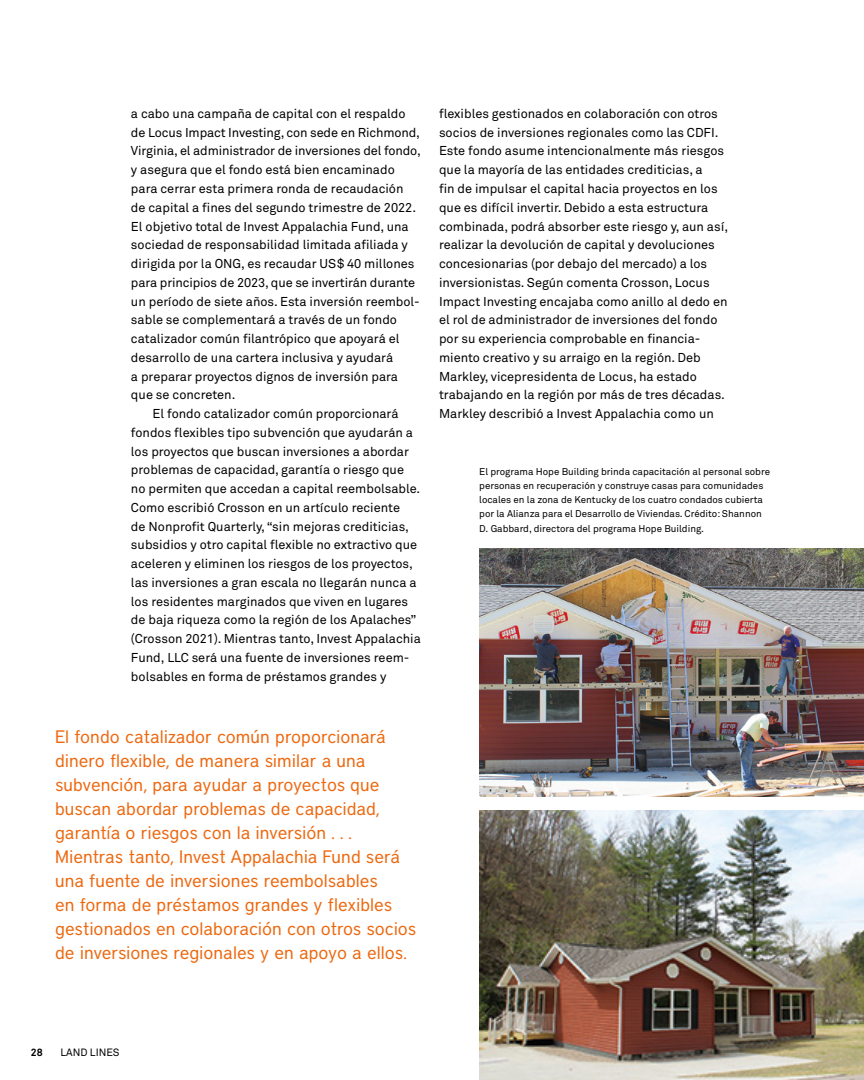
<style>
.page{position:relative;width:864px;height:1080px;background:#fff}
.page>*{position:absolute;margin:0;border:0;box-sizing:border-box;transform-origin:0 0}
.t1{font:18px/24px "District";color:#ed680f}
.t2{font:12.75px/18.8px "Akkurat Pro";color:#000}
.t3{font:10.5px "Akkurat Pro";color:#000}
.t4{font:700 10.5px "Akkurat Pro";color:#000}
.t5{font:9.75px/14.2px "Akkurat Pro";color:#000}
</style>
<div class="page">
<img style="left:480px;top:811px;width:384px;height:269px">
<img style="left:480px;top:549px;width:384px;height:247px">
<p class="t2" style="left:131px;top:105px;width:276px">a cabo una campaña de capital con el respaldo</p>
<p class="t2" style="left:131px;top:123px;width:291px">de Locus Impact Investing, con sede en Richmond,</p>
<p class="t2" style="left:131px;top:142px;width:291px">Virginia, el administrador de inversiones del fondo,</p>
<p class="t2" style="left:131px;top:161px;width:265px">y asegura que el fondo está bien encaminado</p>
<p class="t2" style="left:131px;top:180px;width:274px">para cerrar esta primera ronda de recaudación</p>
<p class="t2" style="left:131px;top:198px;width:287px">de capital a fines del segundo trimestre de 2022.</p>
<p class="t2" style="left:131px;top:217px;width:279px">El objetivo total de Invest Appalachia Fund, una</p>
<p class="t2" style="left:131px;top:236px;width:278px">sociedad de responsabilidad limitada afiliada y</p>
<p class="t2" style="left:131px;top:255px;width:285px">dirigida por la ONG, es recaudar US$ 40 millones</p>
<p class="t2" style="left:131px;top:273px;width:286px">para principios de 2023, que se invertirán durante</p>
<p class="t2" style="left:131px;top:292px;width:290px">un período de siete años. Esta inversión reembol-</p>
<p class="t2" style="left:131px;top:311px;width:268px">sable se complementará a través de un fondo</p>
<p class="t2" style="left:131px;top:330px;width:270px">catalizador común filantrópico que apoyará el</p>
<p class="t2" style="left:131px;top:348px;width:264px">desarrollo de una cartera inclusiva y ayudará</p>
<p class="t2" style="left:131px;top:367px;width:269px">a preparar proyectos dignos de inversión para</p>
<p class="t2" style="left:131px;top:386px;width:106px">que se concreten.</p>
<p class="t2" style="left:153px;top:405px;width:247px">El fondo catalizador común proporcionará</p>
<p class="t2" style="left:131px;top:423px;width:283px">fondos flexibles tipo subvención que ayudarán a</p>
<p class="t2" style="left:131px;top:442px;width:280px">los proyectos que buscan inversiones a abordar</p>
<p class="t2" style="left:131px;top:461px;width:275px">problemas de capacidad, garantía o riesgo que</p>
<p class="t2" style="left:131px;top:480px;width:291px">no permiten que accedan a capital reembolsable.</p>
<p class="t2" style="left:131px;top:498px;width:271px">Como escribió Crosson en un artículo reciente</p>
<p class="t2" style="left:131px;top:517px;width:279px">de Nonprofit Quarterly, “sin mejoras crediticias,</p>
<p class="t2" style="left:131px;top:536px;width:288px">subsidios y otro capital flexible no extractivo que</p>
<p class="t2" style="left:131px;top:555px;width:283px">aceleren y eliminen los riesgos de los proyectos,</p>
<p class="t2" style="left:131px;top:573px;width:287px">las inversiones a gran escala no llegarán nunca a</p>
<p class="t2" style="left:131px;top:592px;width:279px">los residentes marginados que viven en lugares</p>
<p class="t2" style="left:131px;top:611px;width:287px">de baja riqueza como la región de los Apalaches”</p>
<p class="t2" style="left:131px;top:630px;width:291px">(Crosson 2021). Mientras tanto, Invest Appalachia</p>
<p class="t2" style="left:131px;top:648px;width:280px">Fund, LLC será una fuente de inversiones reem-</p>
<p class="t2" style="left:131px;top:667px;width:257px">bolsables en forma de préstamos grandes y</p>
<p class="t1" style="left:55px;top:724px;width:363px">El fondo catalizador común proporcionará dinero flexible, de manera similar a una subvención, para ayudar a proyectos que buscan abordar problemas de capacidad, garantía o riesgos con la inversión . . .<br>Mientras tanto, Invest Appalachia Fund será una fuente de inversiones reembolsables<br>en forma de préstamos grandes y flexibles gestionados en colaboración con otros socios de inversiones regionales y en apoyo a ellos.</p>
<p class="t2" style="left:439px;top:105px;width:291px">flexibles gestionados en colaboración con otros socios de inversiones regionales como las CDFI.<br>Este fondo asume intencionalmente más riesgos que la mayoría de las entidades crediticias, a<br>fin de impulsar el capital hacia proyectos en los que es difícil invertir. Debido a esta estructura combinada, podrá absorber este riesgo y, aun así, realizar la devolución de capital y devoluciones concesionarias (por debajo del mercado) a los inversionistas. Según comenta Crosson, Locus Impact Investing encajaba como anillo al dedo en el rol de administrador de inversiones del fondo por su experiencia comprobable en financia&shy;miento creativo y su arraigo en la región. Deb Markley, vicepresidenta de Locus, ha estado trabajando en la región por más de tres décadas.<br>Markley describió a Invest Appalachia como un</p>
<p class="t5" style="left:479px;top:464px;width:292px">El programa Hope Building brinda capacitación al personal sobre personas en recuperación y construye casas para comunidades locales en la zona de Kentucky de los cuatro condados cubierta por la Alianza para el Desarrollo de Viviendas. Crédito: Shannon D. Gabbard, directora del programa Hope Building.</p>
<p class="t4" style="left:31px;top:1046px;width:13px">28</p>
<p class="t3" style="left:60px;top:1047px;width:61px">LAND LINES</p>
</div>
